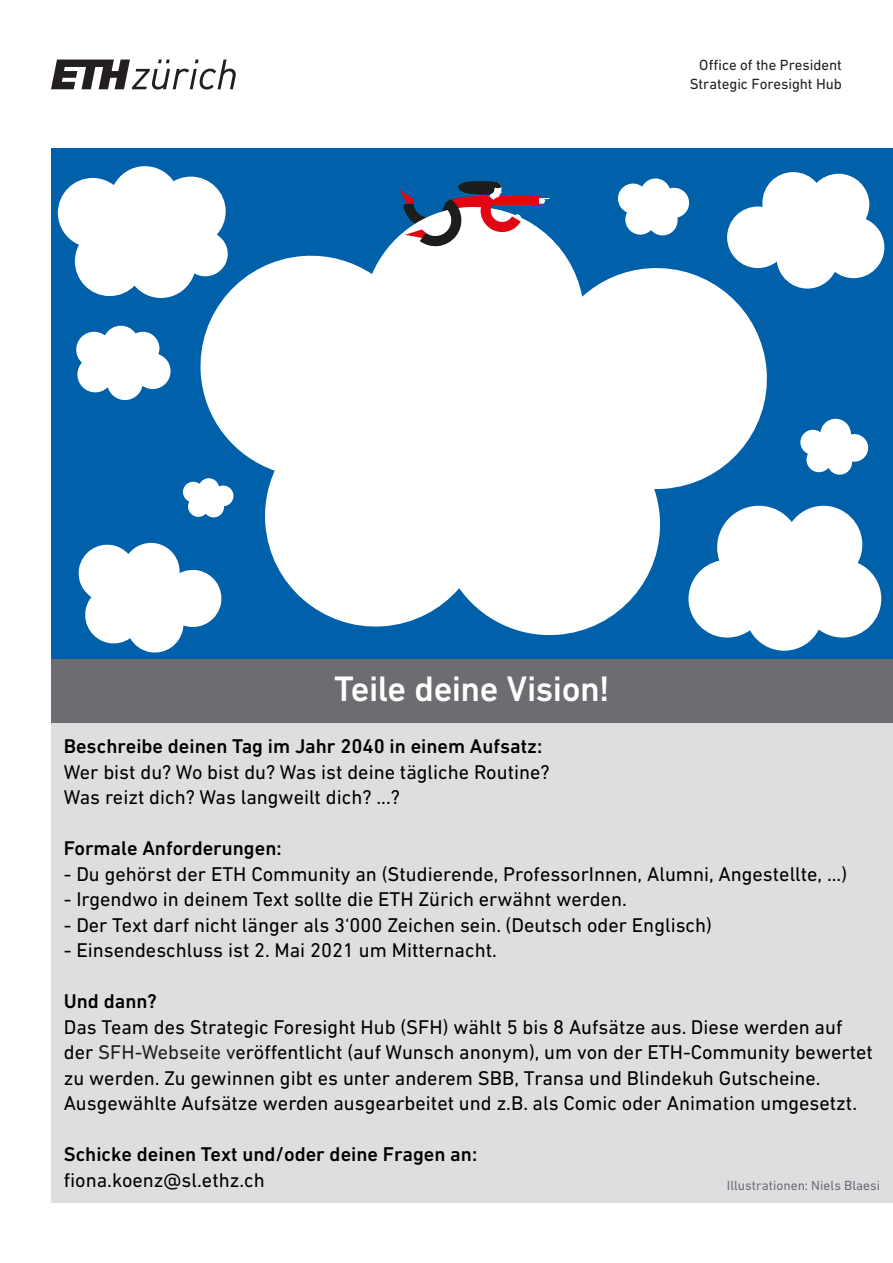
<style>
.page{position:relative;width:893px;height:1263px;background:#fff}
.page>*{position:absolute;margin:0;border:0;box-sizing:border-box;transform-origin:0 0}
.Lauftext_Standard__B{font:500 36px "DIN Next W1 G";letter-spacing:-.015em;color:#fff}
.t1{font:20.25px/25.5px "DIN Next W1 G";color:#000}
.t2{font:500 20.25px "DIN Next W1 G";color:#000}
.ETH-Organisationsein{font:15px "DIN Next W1 G";letter-spacing:-.005em;color:#231f20}
.ETH-Organisationsein-2{font:13.5px "DIN Next W1 G";color:#6c6d70}
.s1{color:#231f20}
</style>
<div class="page">
<svg style="left:51px;top:60px;width:185px;height:30px"></svg>
<div style="left:51px;top:703px;width:842px;height:499px;background:#dddee0"></div>
<div style="left:51px;top:149px;width:842px;height:510px;background:#0060aa"></div>
<svg style="left:539px;top:198px;width:11px;height:5px"></svg>
<svg style="left:200px;top:203px;width:567px;height:432px;fill:#fff"></svg>
<svg style="left:78px;top:541px;width:146px;height:112px"></svg>
<svg style="left:800px;top:419px;width:68px;height:56px"></svg>
<svg style="left:183px;top:478px;width:50px;height:39px"></svg>
<svg style="left:688px;top:506px;width:193px;height:145px"></svg>
<svg style="left:58px;top:166px;width:170px;height:132px"></svg>
<svg style="left:727px;top:172px;width:157px;height:117px"></svg>
<svg style="left:618px;top:178px;width:71px;height:57px"></svg>
<svg style="left:76px;top:326px;width:95px;height:74px"></svg>
<div style="left:476px;top:196px;width:63px;height:9px;background:#e20613"></div>
<svg style="left:399px;top:181px;width:122px;height:66px"></svg>
<div style="left:51px;top:659px;width:842px;height:64px;background:#6c6d70"></div>
<p class="ETH-Organisationsein" style="left:699px;top:56px;width:144px">Office of the President</p>
<p class="ETH-Organisationsein" style="left:690px;top:76px;width:154px">Strategic Foresight Hub</p>
<p class="Lauftext_Standard__B" style="left:334px;top:668px;width:277px">Teile deine Vision!</p>
<p class="t2" style="left:64px;top:734px;width:480px">Beschreibe deinen Tag im Jahr 2040 in einem Aufsatz:</p>
<p class="t1" style="left:64px;top:759px;width:487px">Wer bist du? Wo bist du? Was ist deine tägliche Routine?</p>
<p class="t1" style="left:64px;top:784px;width:338px">Was reizt dich? Was langweilt dich? ...?</p>
<p class="t2" style="left:64px;top:836px;width:219px">Formale Anforderungen:</p>
<p class="t1" style="left:64px;top:861px;width:785px">- Du gehörst der ETH Community an (Studierende, ProfessorInnen, Alumni, Angestellte, ...)</p>
<p class="t1" style="left:64px;top:886px;width:564px">- Irgendwo in deinem Text sollte die ETH Zürich erwähnt werden.</p>
<p class="t1" style="left:64px;top:912px;width:650px">- Der Text darf nicht länger als 3‘000 Zeichen sein. (Deutsch oder Englisch)</p>
<p class="t1" style="left:64px;top:937px;width:435px">- Einsendeschluss ist 2. Mai 2021 um Mitternacht.</p>
<p class="t2" style="left:64px;top:989px;width:95px">Und dann?</p>
<p class="t1" style="left:64px;top:1014px;width:811px">Das Team des Strategic Foresight Hub (SFH) wählt 5 bis 8 Aufsätze aus. Diese werden auf der <span class="s1">SFH-Webseite v</span>eröffentlicht (auf Wunsch anonym), um von der ETH-Community bewertet zu werden. Zu gewinnen gibt es unter anderem SBB, Transa und Blindekuh Gutscheine.</p>
<p class="t1" style="left:64px;top:1090px;width:795px">Ausgewählte Aufsätze werden ausgearbeitet und z.B. als Comic oder Animation umgesetzt.</p>
<p class="t2" style="left:64px;top:1142px;width:415px">Schicke deinen Text und/oder deine Fragen an:</p>
<p class="t1" style="left:64px;top:1167px;width:202px">fiona.koenz@sl.ethz.ch</p>
<p class="ETH-Organisationsein-2" style="left:727px;top:1178px;width:155px">Illustrationen: Niels Blaesi</p>
</div>
